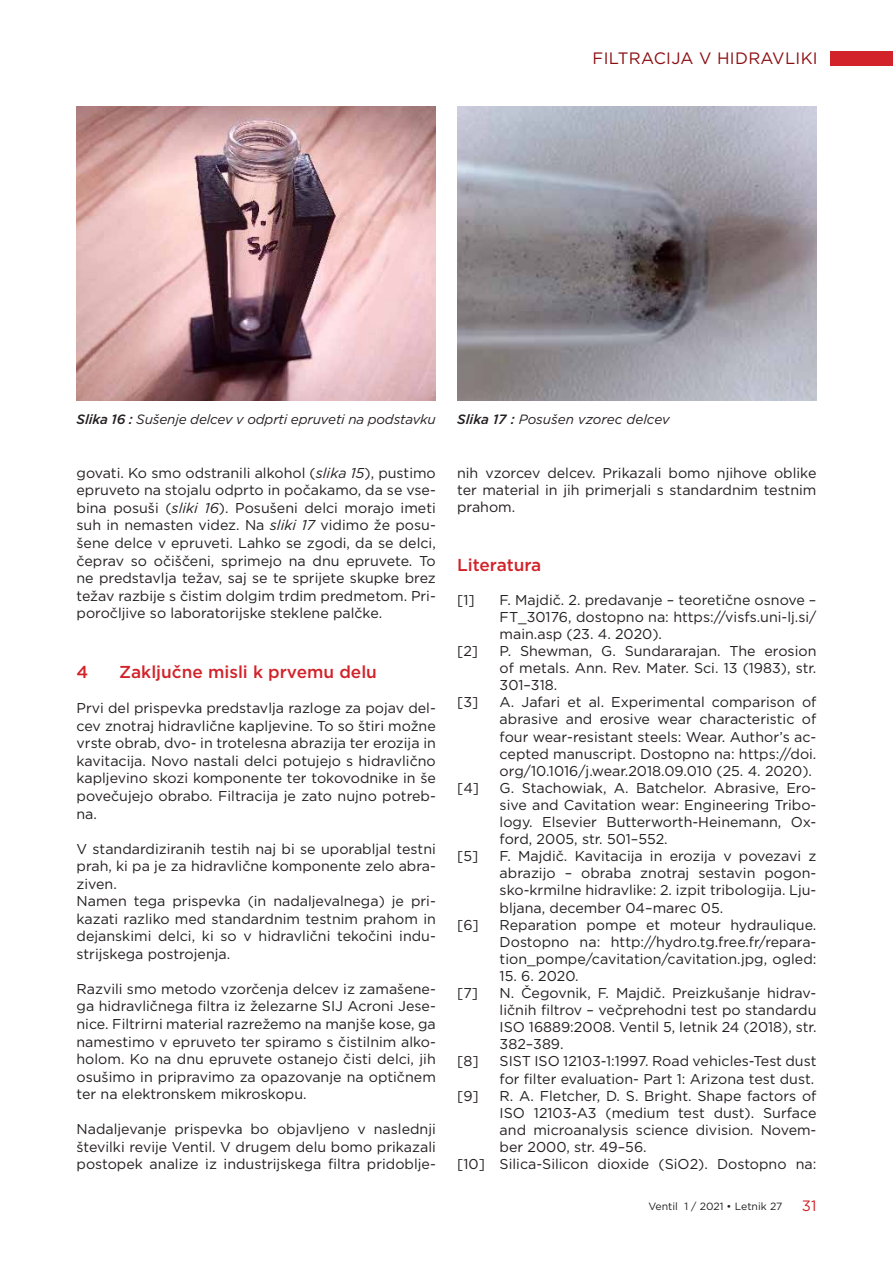
<style>
.page{position:relative;width:893px;height:1263px;background:#fff}
.page>*{position:absolute;margin:0;border:0;box-sizing:border-box;transform-origin:0 0}
.t1{font:500 17.25px "Gotham";color:#d2232a}
.t2{font:16.5px "Gotham";letter-spacing:.02em;color:#8b0e11}
.t3{font:15px "Gotham";color:#d2232a}
.t4{font:14.25px/17.5px "Gotham";color:#231f20;text-align:justify}
.t5{font:italic 13.5px "Gotham";letter-spacing:-.01em;color:#231f20}
.t6{font:10.5px "Gotham";color:#231f20}
.s1{font-weight:500}
.s2{font-style:italic}
</style>
<div class="page">
<div style="left:831px;top:51px;width:62px;height:14px;background:#d2232a"></div>
<img style="left:77px;top:106px;width:359px;height:294px">
<img style="left:457px;top:106px;width:359px;height:294px">
<p class="t2" style="left:593px;top:48px;width:227px">FILTRACIJA V HIDRAVLIKI</p>
<p class="t5" style="left:77px;top:410px;width:361px"><span class="s1">Slika 16 :</span> Sušenje delcev v odprti epruveti na podstavku</p>
<p class="t5" style="left:457px;top:410px;width:214px"><span class="s1">Slika 17 :</span> Posušen vzorec delcev</p>
<p class="t4" style="left:77px;top:464px;width:361px">govati. Ko smo odstranili alkohol (<span class="s2">slika 15</span>), pustimo epruveto na stojalu odprto in počakamo, da se vse&shy;bina posuši (<span class="s2">sliki 16</span>). Posušeni delci morajo imeti suh in nemasten videz. Na <span class="s2">sliki 17</span> vidimo že posu&shy;šene delce v epruveti. Lahko se zgodi, da se delci, čeprav so očiščeni, sprimejo na dnu epruvete. To ne predstavlja težav, saj se te sprijete skupke brez težav razbije s čistim dolgim trdim predmetom. Pri&shy;poročljive so laboratorijske steklene palčke.</p>
<p class="t1" style="left:77px;top:661px;width:13px">4</p>
<p class="t1" style="left:119px;top:661px;width:259px">Zaključne misli k prvemu delu</p>
<p class="t4" style="left:77px;top:699px;width:361px">Prvi del prispevka predstavlja razloge za pojav del&shy;cev znotraj hidravlične kapljevine. To so štiri možne vrste obrab, dvo- in trotelesna abrazija ter erozija in kavitacija. Novo nastali delci potujejo s hidravlično kapljevino skozi komponente ter tokovodnike in še povečujejo obrabo. Filtracija je zato nujno potreb&shy;na.</p>
<p class="t4" style="left:77px;top:839px;width:361px;text-align:left">V standardiziranih testih naj bi se uporabljal testni prah, ki pa je za hidravlične komponente zelo abra&shy;ziven.<br>Namen tega prispevka (in nadaljevalnega) je pri&shy;kazati razliko med standardnim testnim prahom in dejanskimi delci, ki so v hidravlični tekočini indu&shy;strijskega postrojenja.</p>
<p class="t4" style="left:77px;top:980px;width:361px">Razvili smo metodo vzorčenja delcev iz zamašene&shy;ga hidravličnega filtra iz železarne SIJ Acroni Jese&shy;nice. Filtrirni material razrežemo na manjše kose, ga namestimo v epruveto ter spiramo s čistilnim alko&shy;holom. Ko na dnu epruvete ostanejo čisti delci, jih osušimo in pripravimo za opazovanje na optičnem ter na elektronskem mikroskopu.</p>
<p class="t4" style="left:77px;top:1120px;width:361px">Nadaljevanje prispevka bo objavljeno v naslednji številki revije Ventil. V drugem delu bomo prikazali postopek analize iz industrijskega filtra pridoblje-</p>
<p class="t4" style="left:457px;top:464px;width:361px;line-height:17.1px">nih vzorcev delcev. Prikazali bomo njihove oblike ter material in jih primerjali s standardnim testnim prahom.</p>
<p class="t1" style="left:457px;top:553px;width:86px">Literatura</p>
<p class="t4" style="left:457px;top:591px;width:19px">[1]</p>
<p class="t4" style="left:500px;top:591px;width:318px;line-height:17.1px">F. Majdič. 2. predavanje – teoretične osnove – FT_30176, dostopno na: https://visfs.uni-lj.si/ main.asp (23. 4. 2020).</p>
<p class="t4" style="left:457px;top:642px;width:23px">[2]</p>
<p class="t4" style="left:500px;top:642px;width:318px;line-height:17.1px">P. Shewman, G. Sundararajan. The erosion of metals. Ann. Rev. Mater. Sci. 13 (1983), str.<br>301–318.</p>
<p class="t4" style="left:457px;top:693px;width:23px">[3]</p>
<p class="t4" style="left:500px;top:693px;width:318px;line-height:17.1px">A. Jafari et al. Experimental comparison of abrasive and erosive wear characteristic of four wear-resistant steels: Wear. Author’s ac&shy;cepted manuscript. Dostopno na: https://doi. org/10.1016/j.wear.2018.09.010 (25. 4. 2020).</p>
<p class="t4" style="left:457px;top:779px;width:24px">[4]</p>
<p class="t4" style="left:500px;top:779px;width:318px;line-height:17.1px">G. Stachowiak, A. Batchelor. Abrasive, Ero&shy;sive and Cavitation wear: Engineering Tribo&shy;logy. Elsevier Butterworth-Heinemann, Ox&shy;ford, 2005, str. 501–552.</p>
<p class="t4" style="left:457px;top:847px;width:23px">[5]</p>
<p class="t4" style="left:500px;top:847px;width:318px;line-height:17.1px">F. Majdič. Kavitacija in erozija v povezavi z abrazijo – obraba znotraj sestavin pogon&shy;sko-krmilne hidravlike: 2. izpit tribologija. Lju&shy;bljana, december 04–marec 05.</p>
<p class="t4" style="left:457px;top:915px;width:23px">[6]</p>
<p class="t4" style="left:500px;top:916px;width:318px;line-height:17.1px">Reparation pompe et moteur hydraulique.<br>Dostopno na: http://hydro.tg.free.fr/repara&shy;tion_pompe/cavitation/cavitation.jpg, ogled:</p>
<p class="t4" style="left:500px;top:967px;width:81px">15. 6. 2020.</p>
<p class="t4" style="left:457px;top:984px;width:23px">[7]</p>
<p class="t4" style="left:500px;top:984px;width:318px;line-height:17.1px">N. Čegovnik, F. Majdič. Preizkušanje hidrav&shy;ličnih filtrov – večprehodni test po standardu ISO 16889:2008. Ventil 5, letnik 24 (2018), str.<br>382–389.</p>
<p class="t4" style="left:457px;top:1052px;width:23px">[8]</p>
<p class="t4" style="left:500px;top:1052px;width:318px;line-height:17.1px">SIST ISO 12103-1:1997. Road vehicles-Test dust for filter evaluation- Part 1: Arizona test dust.</p>
<p class="t4" style="left:457px;top:1086px;width:23px">[9]</p>
<p class="t4" style="left:500px;top:1086px;width:318px">R. A. Fletcher, D. S. Bright. Shape factors of</p>
<p class="t4" style="left:500px;top:1104px;width:318px">ISO 12103-A3 (medium test dust). Surface</p>
<p class="t4" style="left:500px;top:1121px;width:318px">and microanalysis science division. Novem-</p>
<p class="t4" style="left:500px;top:1138px;width:149px">ber 2000, str. 49–56.</p>
<p class="t4" style="left:457px;top:1155px;width:361px">[10] Silica-Silicon dioxide (SiO2). Dostopno na:</p>
<p class="t6" style="left:648px;top:1199px;width:135px">Ventil 1 / 2021 • Letnik 27</p>
<p class="t3" style="left:802px;top:1196px;width:16px">31</p>
</div>
